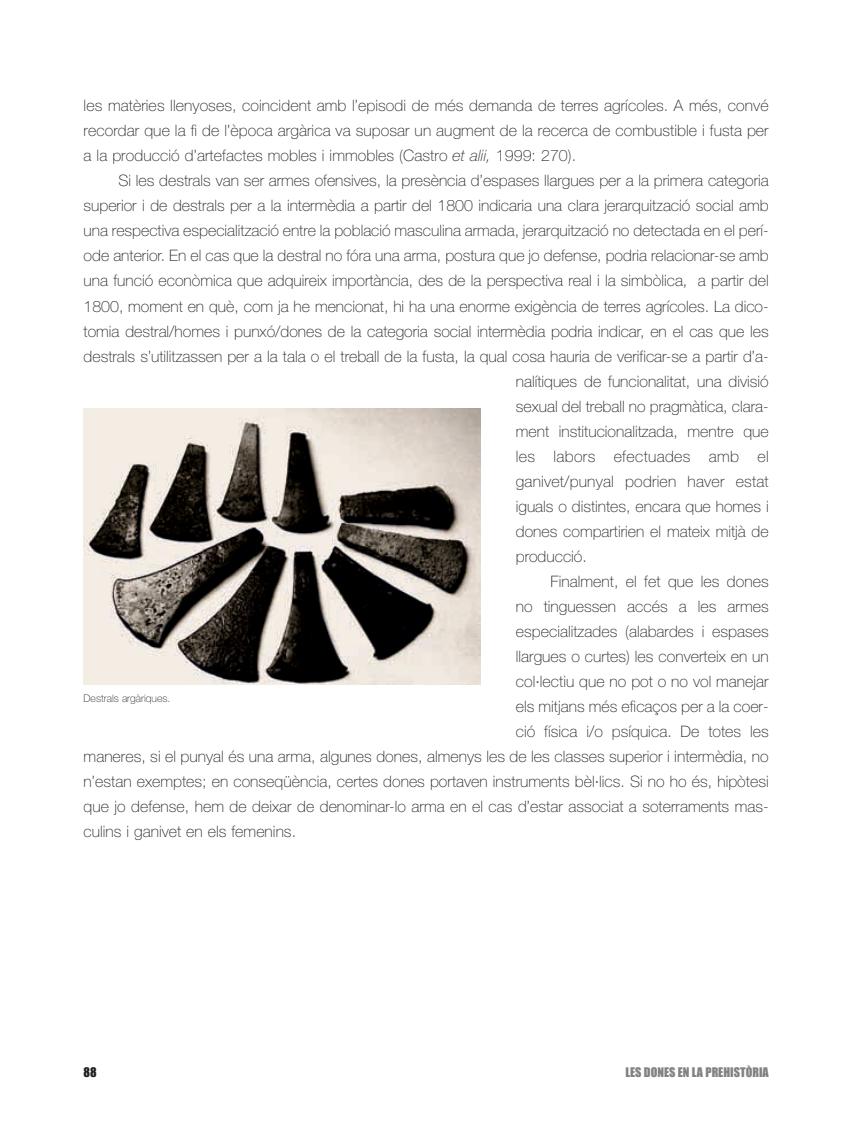
<style>
.page{position:relative;width:844px;height:1141px;background:#fff}
.page>*{position:absolute;margin:0;border:0;box-sizing:border-box;transform-origin:0 0}
.t1{font:100 15.75px/25px "Helvetica Neue";color:#231f20;text-align:justify}
.t2{font:100 15.75px "Helvetica Neue";letter-spacing:.02em;color:#231f20}
.t3{font:12.25px "Impact";color:#808285}
.t4{font:12.25px "Impact";color:#231f20}
.t5{font:100 10.5px "Helvetica Neue";color:#231f20}
.s1{font-style:italic}
</style>
<div class="page">
<img style="left:84px;top:409px;width:396px;height:275px">
<p class="t1" style="left:84px;top:95px;width:686px">les matèries llenyoses, coincident amb l’episodi de més demanda de terres agrícoles. A més, convé recordar que la fi de l’època argàrica va suposar un augment de la recerca de combustible i fusta per a la producció d’artefactes mobles i immobles (Castro <span class="s1">et alii,</span> 1999: 270).</p>
<p class="t1" style="left:118px;top:170px;width:651px">Si les destrals van ser armes ofensives, la presència d’espases llargues per a la primera categoria</p>
<p class="t1" style="left:84px;top:195px;width:686px">superior i de destrals per a la intermèdia a partir del 1800 indicaria una clara jerarquització social amb</p>
<p class="t1" style="left:84px;top:220px;width:686px">una respectiva especialització entre la població masculina armada, jerarquització no detectada en el perí-</p>
<p class="t1" style="left:84px;top:245px;width:686px">ode anterior. En el cas que la destral no fóra una arma, postura que jo defense, podria relacionar-se amb</p>
<p class="t1" style="left:84px;top:270px;width:686px">una funció econòmica que adquireix importància, des de la perspectiva real i la simbòlica, a partir del</p>
<p class="t1" style="left:84px;top:295px;width:686px">1800, moment en què, com ja he mencionat, hi ha una enorme exigència de terres agrícoles. La dico-</p>
<p class="t1" style="left:84px;top:320px;width:686px">tomia destral/homes i punxó/dones de la categoria social intermèdia podria indicar, en el cas que les</p>
<p class="t1" style="left:84px;top:345px;width:686px">destrals s’utilitzassen per a la tala o el treball de la fusta, la qual cosa hauria de verificar-se a partir d’a-</p>
<p class="t1" style="left:515px;top:370px;width:254px">nalítiques de funcionalitat, una divisió</p>
<p class="t1" style="left:515px;top:395px;width:254px">sexual del treball no pragmàtica, clara-</p>
<p class="t1" style="left:515px;top:420px;width:254px">ment institucionalitzada, mentre que</p>
<p class="t2" style="left:515px;top:450px;width:254px">les labors efectuades amb el</p>
<p class="t1" style="left:515px;top:470px;width:254px">ganivet/punyal podrien haver estat</p>
<p class="t1" style="left:515px;top:495px;width:254px">iguals o distintes, encara que homes i</p>
<p class="t1" style="left:515px;top:520px;width:254px">dones compartirien el mateix mitjà de</p>
<p class="t1" style="left:515px;top:545px;width:73px">producció.</p>
<p class="t1" style="left:550px;top:570px;width:219px">Finalment, el fet que les dones</p>
<p class="t1" style="left:515px;top:595px;width:254px">no tinguessen accés a les armes</p>
<p class="t1" style="left:515px;top:620px;width:254px">especialitzades (alabardes i espases</p>
<p class="t1" style="left:515px;top:645px;width:254px">llargues o curtes) les converteix en un</p>
<p class="t1" style="left:515px;top:670px;width:254px">col·lectiu que no pot o no vol manejar</p>
<p class="t1" style="left:515px;top:695px;width:254px">els mitjans més eficaços per a la coer-</p>
<p class="t1" style="left:515px;top:720px;width:254px">ció física i/o psíquica. De totes les</p>
<p class="t1" style="left:84px;top:745px;width:686px">maneres, si el punyal és una arma, algunes dones, almenys les de les classes superior i intermèdia, no</p>
<p class="t1" style="left:84px;top:770px;width:686px">n’estan exemptes; en conseqüència, certes dones portaven instruments bèl·lics. Si no ho és, hipòtesi</p>
<p class="t1" style="left:84px;top:795px;width:686px">que jo defense, hem de deixar de denominar-lo arma en el cas d’estar associat a soterraments mas-</p>
<p class="t1" style="left:84px;top:820px;width:214px">culins i ganivet en els femenins.</p>
<p class="t5" style="left:84px;top:694px;width:88px">Destrals argàriques.</p>
<p class="t4" style="left:84px;top:1068px;width:15px">88</p>
<p class="t3" style="left:625px;top:1068px;width:145px">LES DONES EN LA PREHISTÒRIA</p>
</div>
